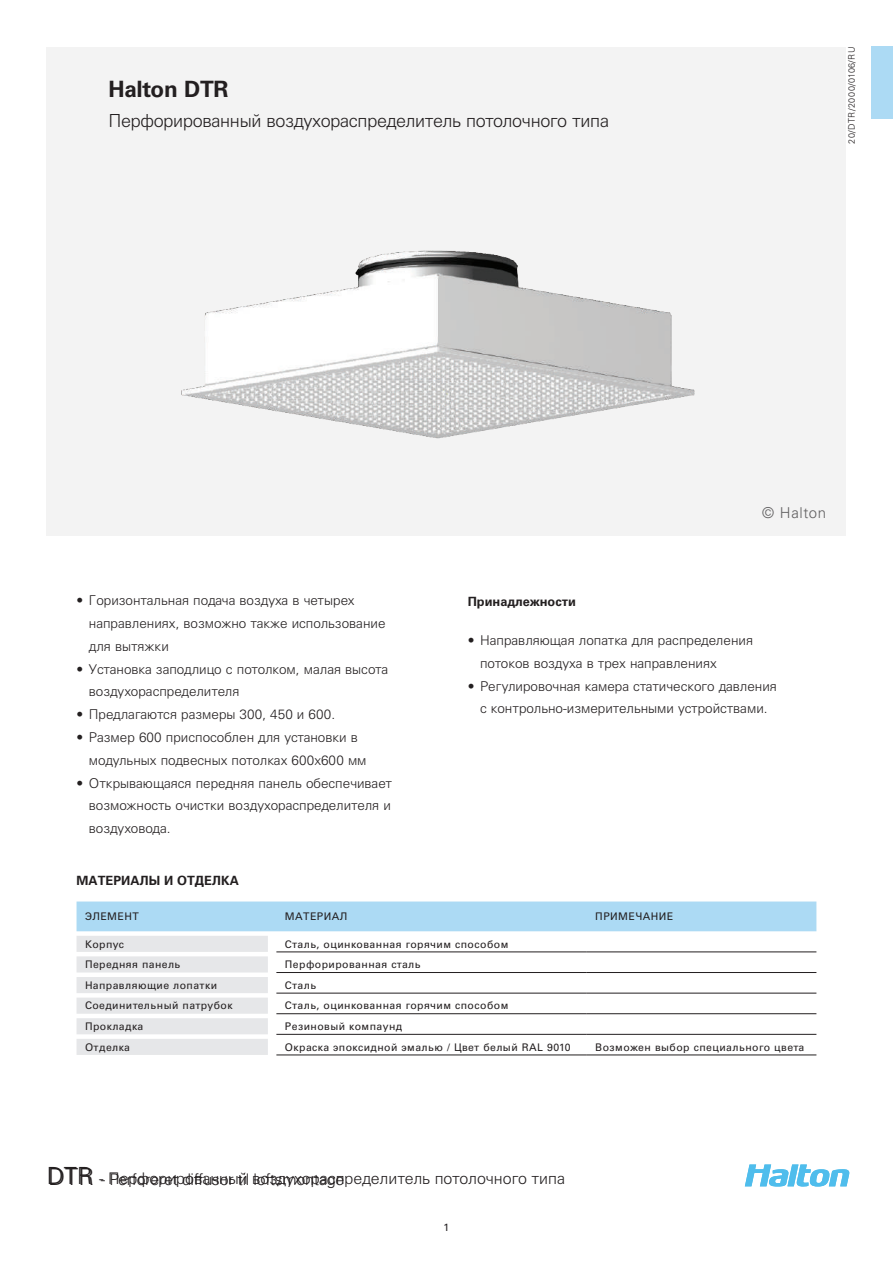
<style>
.page{position:relative;width:893px;height:1263px;background:#fff}
.page>*{position:absolute;margin:0;border:0;box-sizing:border-box;transform-origin:0 0}
.t1{font:700 22.5px "Univers LT Std";letter-spacing:-.015em;color:#231f20}
.t2{font:300 18px "Univers LTCYR 45";letter-spacing:-.015em;color:#231f20}
.t3{font:300 16.05px "Univers LTCYR 45";color:#231f20}
.t4{font:300 16.05px "Univers LT Std";letter-spacing:-.015em;color:#231f20}
.t5{font:300 15px "Univers LT Std";letter-spacing:.04em;color:#616061}
.t6{font:300 13.5px/22.8px "Univers LTCYR 45";color:#231f20}
.t7{font:700 12.75px "Univers LTCYR 65";color:#231f20}
.t8{font:10.5px "Univers LTCYR 55 Roman";letter-spacing:.04em;color:#231f20}
.t9{font:10.5px "Univers LT Std";color:#231f20}
.t10{font:300 9px "Univers LT Std";letter-spacing:.05em;color:#231f20}
.s1{font-family:"Univers LT Std";font-size:23.7px}
.s2{font-family:"Univers LT Std"}
</style>
<div class="page">
<div style="left:47px;top:47px;width:799px;height:488px;background:#f3f3f3"></div>
<div style="left:872px;top:47px;width:21px;height:72px;background:#acdaf4"></div>
<svg style="left:745px;top:1164px;width:104px;height:23px"></svg>
<img style="left:77px;top:250px;width:722px;height:286px">
<svg style="left:77px;top:901px;width:739px;height:154px"></svg>
<hr style="left:276px;top:952px;width:311px;height:1px;background:#231f20">
<hr style="left:587px;top:952px;width:229px;height:1px;background:#231f20">
<hr style="left:276px;top:972px;width:311px;height:1px;background:#231f20">
<hr style="left:587px;top:972px;width:229px;height:1px;background:#231f20">
<hr style="left:276px;top:993px;width:311px;height:1px;background:#231f20">
<hr style="left:587px;top:993px;width:229px;height:1px;background:#231f20">
<hr style="left:276px;top:1013px;width:311px;height:1px;background:#231f20">
<hr style="left:587px;top:1013px;width:229px;height:1px;background:#231f20">
<hr style="left:276px;top:1034px;width:311px;height:1px;background:#231f20">
<hr style="left:587px;top:1034px;width:229px;height:1px;background:#231f20">
<hr style="left:276px;top:1055px;width:311px;height:1px;background:#231f20">
<hr style="left:587px;top:1055px;width:229px;height:1px;background:#231f20">
<h1 class="t1" style="left:108px;top:76px;width:122px">Halton DTR</h1>
<h2 class="t2" style="left:108px;top:109px;width:502px">Перфорированный воздухораспределитель потолочного типа</h2>
<p class="t10" style="left:846px;top:144px;width:98px;rotate:-90deg">20/DTR/2000/0106/RU</p>
<p class="t6" style="left:89px;top:589px;width:298px;text-indent:-12px">• Горизонтальная подача воздуха в четырех направлениях, возможно также использование для вытяжки</p>
<p class="t6" style="left:89px;top:657px;width:301px;text-indent:-12px">• Установка заподлицо с потолком, малая высота воздухораспределителя</p>
<p class="t6" style="left:77px;top:703px;width:260px">• Предлагаются размеры 300, 450 и 600.</p>
<p class="t6" style="left:89px;top:725px;width:279px;text-indent:-12px">• Размер 600 приспособлен для установки в модульных подвесных потолках 600x600 мм</p>
<p class="t6" style="left:89px;top:771px;width:305px;text-align:justify;text-indent:-12px">• Открывающаяся передняя панель обеспечивает возможность очистки воздухораспределителя и воздуховода.</p>
<p class="t5" style="left:762px;top:504px;width:66px">© Halton</p>
<p class="t7" style="left:468px;top:592px;width:110px">Принадлежности</p>
<p class="t6" style="left:480px;top:628px;width:274px;text-indent:-12px">• Направляющая лопатка для распределения потоков воздуха в трех направлениях</p>
<p class="t6" style="left:468px;top:674px;width:311px;text-align:center">• Регулировочная камера статического давления с контрольно-измерительными устройствами.</p>
<p class="t7" style="left:77px;top:872px;width:164px">МАТЕРИАЛЫ И ОТДЕЛКА</p>
<p class="t8" style="left:85px;top:909px;width:55px">ЭЛЕМЕНТ</p>
<p class="t8" style="left:285px;top:909px;width:64px">МАТЕРИАЛ</p>
<p class="t8" style="left:595px;top:909px;width:79px">ПРИМЕЧАНИЕ</p>
<p class="t8" style="left:85px;top:937px;width:41px">Корпус</p>
<p class="t8" style="left:285px;top:937px;width:225px">Сталь, оцинкованная горячим способом</p>
<p class="t8" style="left:85px;top:957px;width:97px">Передняя панель</p>
<p class="t8" style="left:285px;top:957px;width:137px">Перфорированная сталь</p>
<p class="t8" style="left:85px;top:978px;width:134px">Направляющие лопатки</p>
<p class="t8" style="left:285px;top:978px;width:33px">Сталь</p>
<p class="t8" style="left:85px;top:998px;width:149px">Соединительный патрубок</p>
<p class="t8" style="left:285px;top:998px;width:225px">Сталь, оцинкованная горячим способом</p>
<p class="t8" style="left:85px;top:1019px;width:60px">Прокладка</p>
<p class="t8" style="left:285px;top:1019px;width:119px">Резиновый компаунд</p>
<p class="t8" style="left:85px;top:1040px;width:46px">Отделка</p>
<p class="t8" style="left:285px;top:1040px;width:287px">Окраска эпоксидной эмалью / Цвет белый RAL 9010</p>
<p class="t8" style="left:595px;top:1040px;width:211px">Возможен выбор специального цвета</p>
<p class="t3" style="left:48px;top:1168px;width:518px"><span class="s1">DTR</span> <span class="s2">-</span> Перфорированный воздухораспределитель потолочного типа</p>
<p class="t4" style="left:110px;top:1169px;width:236px">Perforeret diffusor til loftsmontage</p>
<p class="t9" style="left:444px;top:1221px;width:7px">1</p>
</div>
